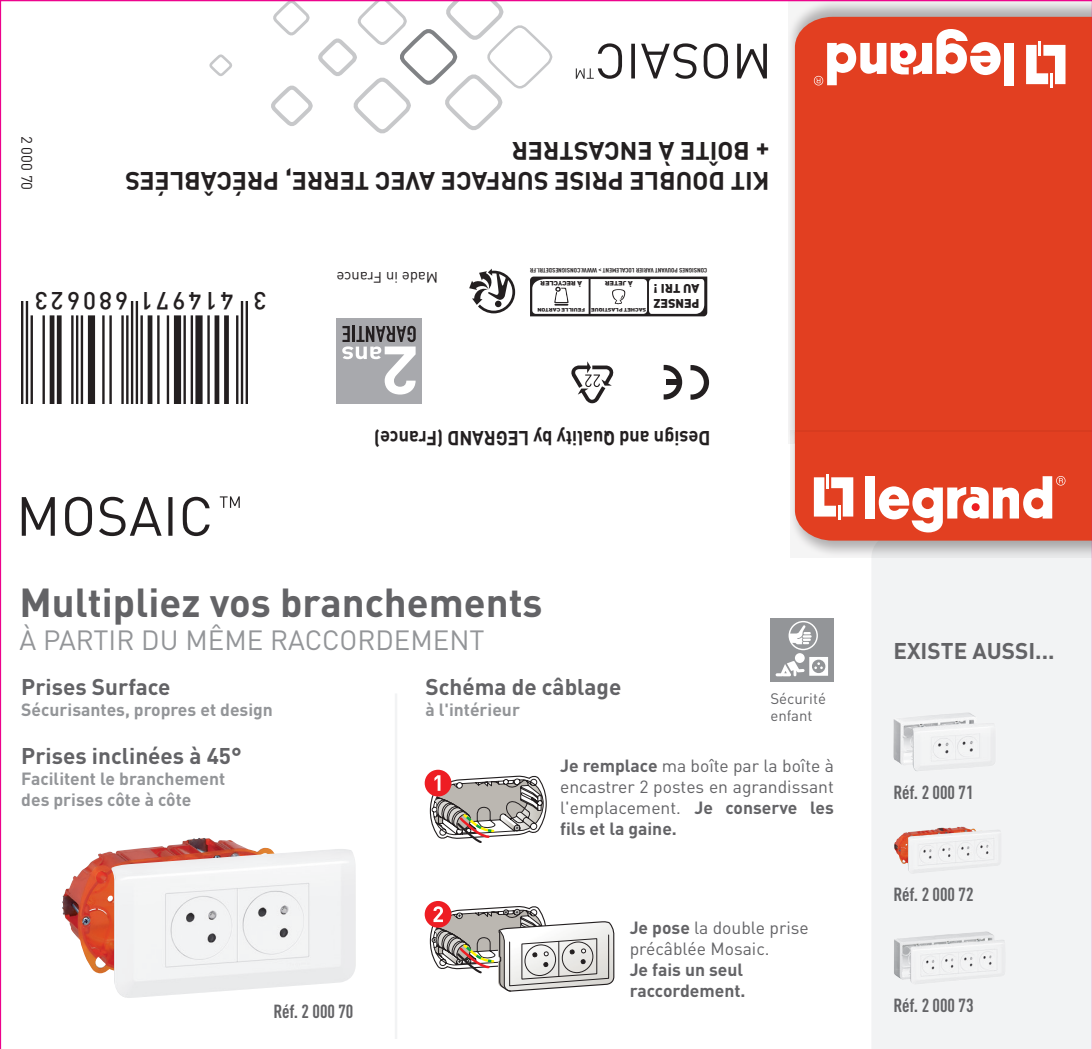
<style>
.page{position:relative;width:1092px;height:1049px;background:#fff}
.page>*{position:absolute;margin:0;border:0;box-sizing:border-box;transform-origin:0 0}
.t1{font:700 40px "DIN Pro";color:#636366}
.t2{font:27.5px "DIN Pro";color:#939598}
.t3{font:700 25px "DIN Pro";color:#231f20}
.t4{font:500 24.5px "DIN Pro";letter-spacing:.125em;color:#231f20}
.t5{font:700 22.5px "DIN Pro";color:#636366}
.t6{font:700 20px "DIN Pro";color:#231f20;scale:.91 1}
.t7{font:700 condensed 18.75px "DIN Pro";color:#636366}
.t8{font:17.5px/21px "DIN Pro";color:#636366;text-align:justify}
.t9{font:700 17.5px/21px "DIN Pro";color:#939598}
.t10{font:700 17.5px/21px "DIN Pro";color:#636366}
.t11{font:15px "DIN Pro";color:#231f20}
.t12{font:15px/17.5px "DIN Pro";color:#636366}
.t13{font:900 12.5px/15px "DIN Pro";color:#231f20}
.t14{font:700 condensed 6.25px "DIN Pro";color:#231f20;scale:1.16 1}
.t15{font:900 6.25px "DIN Pro";letter-spacing:-.025em;color:#231f20;scale:1.2 1}
.t16{font:900 5px "DIN Pro";letter-spacing:-.025em;color:#231f20;scale:1.25 1}
.s1{font-weight:700}
</style>
<div class="page">
<div style="left:871px;top:557px;width:218px;height:490px;background:#f2f3f4"></div>
<img style="left:891px;top:709px;width:108px;height:65px">
<hr style="left:395px;top:693px;width:2px;height:346px;background:#f2f3f4">
<div style="left:424px;top:770px;width:27px;height:26px;background:#ee1d23;border-radius:50%"></div>
<svg style="left:430px;top:775px;width:116px;height:68px"></svg>
<svg style="left:424px;top:901px;width:27px;height:27px"></svg>
<svg style="left:430px;top:906px;width:185px;height:86px"></svg>
<img style="left:62px;top:838px;width:208px;height:136px">
<img style="left:111px;top:849px;width:245px;height:149px">
<img style="left:891px;top:928px;width:118px;height:60px">
<img style="left:894px;top:827px;width:84px;height:37px">
<img style="left:907px;top:829px;width:94px;height:45px">
<div style="left:770px;top:618px;width:64px;height:64px;background:#939598"></div>
<svg style="left:775px;top:621px;width:53px;height:55px"></svg>
<svg style="left:575px;top:43px;width:191px;height:36px"></svg>
<svg style="left:22px;top:497px;width:188px;height:39px"></svg>
<svg style="left:220px;top:496px;width:20px;height:12px"></svg>
<svg style="left:788px;top:2px;width:301px;height:435px"></svg>
<div style="left:794px;top:17px;width:295px;height:413px;background:#e23f21"></div>
<svg style="left:789px;top:430px;width:300px;height:127px"></svg>
<svg style="left:1025px;top:45px;width:40px;height:43px"></svg>
<hr style="left:1038px;top:41px;width:3px;height:15px;background:#fff">
<div style="left:1004px;top:43px;width:9px;height:42px;background:#fff"></div>
<svg style="left:813px;top:29px;width:187px;height:56px"></svg>
<svg style="left:794px;top:432px;width:295px;height:109px"></svg>
<svg style="left:271px;top:2px;width:282px;height:132px"></svg>
<svg style="left:209px;top:54px;width:23px;height:22px"></svg>
<svg style="left:571px;top:361px;width:43px;height:42px"></svg>
<svg style="left:690px;top:365px;width:19px;height:35px"></svg>
<svg style="left:663px;top:365px;width:19px;height:35px"></svg>
<svg style="left:530px;top:277px;width:177px;height:39px"></svg>
<svg style="left:469px;top:269px;width:46px;height:44px"></svg>
<div style="left:336px;top:318px;width:85px;height:85px;background:#a8a9ad"></div>
<svg style="left:342px;top:326px;width:73px;height:68px"></svg>
<img style="left:21px;top:301px;width:226px;height:102px">
<p class="t11" style="left:39px;top:136px;width:56px;rotate:90deg">2 000 70</p>
<h3 class="t3" style="left:769px;top:172px;width:259px;rotate:-180deg">+ BOÎTE À ENCASTRER</h3>
<h3 class="t3" style="left:769px;top:202px;width:646px;rotate:-180deg">KIT DOUBLE PRISE SURFACE AVEC TERRE, PRÉCÂBLÉES</h3>
<h3 class="t4" style="left:128px;top:320px;width:95px;rotate:-180deg">680623</h3>
<h3 class="t4" style="left:234px;top:320px;width:95px;rotate:-180deg">414971</h3>
<h3 class="t4" style="left:266px;top:320px;width:15px;rotate:-180deg">3</h3>
<p class="t11" style="left:438px;top:289px;width:103px;rotate:-180deg">Made in France</p>
<p class="t14" style="left:707px;top:275px;width:154px;rotate:-180deg">CONSIGNES POUVANT VARIER LOCALEMENT &gt; WWW.CONSIGNESDETRI.FR</p>
<p class="t15" style="left:582px;top:289px;width:36px;rotate:-180deg">À RECYCLER</p>
<p class="t15" style="left:632px;top:289px;width:25px;rotate:-180deg">À JETER</p>
<p class="t13" style="left:699px;top:312px;width:47px;rotate:-180deg">PENSEZ<br>AU TRI !</p>
<p class="t16" style="left:585px;top:314px;width:40px;rotate:-180deg">FEUILLE CARTON</p>
<p class="t16" style="left:646px;top:314px;width:46px;rotate:-180deg">SACHET PLASTIQUE</p>
<p class="t6" style="left:710px;top:454px;width:371px;rotate:-180deg">Design and Quality by LEGRAND (France)</p>
<h1 class="t1" style="left:19px;top:570px;width:524px">Multipliez vos branchements</h1>
<h2 class="t2" style="left:19px;top:619px;width:466px">À PARTIR DU MÊME RACCORDEMENT</h2>
<p class="t5" style="left:21px;top:668px;width:151px">Prises Surface</p>
<p class="t9" style="left:21px;top:697px;width:253px">Sécurisantes, propres et design</p>
<p class="t5" style="left:21px;top:737px;width:222px">Prises inclinées à 45°</p>
<p class="t9" style="left:21px;top:766px;width:206px">Facilitent le branchement des prises côte à côte</p>
<p class="t5" style="left:425px;top:668px;width:197px">Schéma de câblage</p>
<p class="t9" style="left:425px;top:697px;width:96px">à l'intérieur</p>
<p class="t12" style="left:770px;top:688px;width:57px">Sécurité enfant</p>
<p class="t8" style="left:560px;top:753px;width:275px"><span class="s1">Je remplace</span> ma boîte par la boîte à encastrer 2 postes en agrandissant l'emplacement. <span class="s1">Je conserve les fils et la gaine.</span></p>
<p class="t7" style="left:273px;top:997px;width:82px">Réf. 2 000 70</p>
<p class="t8" style="left:629px;top:915px;width:181px"><span class="s1">Je pose</span> la double prise précâblée Mosaic.</p>
<p class="t10" style="left:629px;top:957px;width:117px">Je fais un seul raccordement.</p>
<p class="t5" style="left:893px;top:632px;width:162px">EXISTE AUSSI...</p>
<p class="t7" style="left:893px;top:778px;width:82px">Réf. 2 000 71</p>
<p class="t7" style="left:893px;top:880px;width:82px">Réf. 2 000 72</p>
<p class="t7" style="left:893px;top:991px;width:82px">Réf. 2 000 73</p>
</div>
